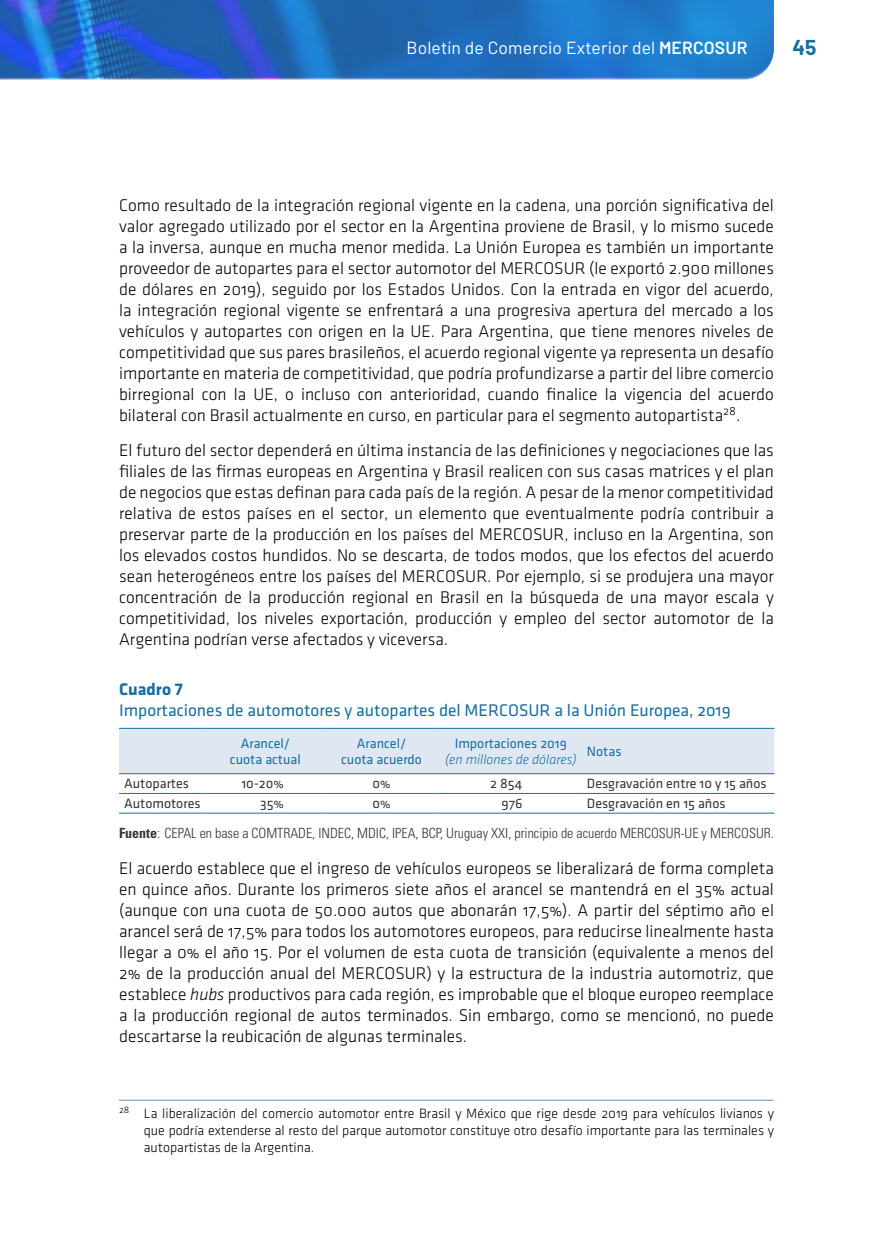
<style>
.page{position:relative;width:893px;height:1241px;background:#fff}
.page>*{position:absolute;margin:0;border:0;box-sizing:border-box;transform-origin:0 0}
.t1{font:700 21px "Barlow";color:#186ea2}
.t2{font:17.5px/21px "Klavika Light OSF";color:#000;text-align:justify}
.t3{font:17.5px "Klavika Regular OSF";color:#186ea2}
.t4{font:17.5px "Barlow";letter-spacing:.01em;color:#fff}
.t5{font:700 17.5px "Klavika";color:#186ea2}
.t6{font:14px/16.8px "Klavika Light OSF";color:#000;text-align:justify}
.t7{font:300 condensed 14px "Univers LT Std";color:#373437}
.t8{font:14px "Klavika Regular OSF";color:#373437}
.t9{font:14px/15.8px "Klavika Regular OSF";color:#186ea2;text-align:center}
.t10{font:italic 300 14px "Klavika";color:#186ea2}
.s1{font-weight:600}
.s2{font-weight:700}
.s3{font-family:"Klavika";font-weight:300;font-style:italic}
</style>
<div class="page">
<img style="left:0;top:0;width:774px;height:79px">
<div style="left:119px;top:728px;width:655px;height:45px;background:#dfe8f2"></div>
<hr style="left:119px;top:727px;width:88px;height:1px;background:#186ea2">
<hr style="left:207px;top:727px;width:116px;height:1px;background:#186ea2">
<hr style="left:323px;top:727px;width:117px;height:1px;background:#186ea2">
<hr style="left:440px;top:727px;width:142px;height:1px;background:#186ea2">
<hr style="left:582px;top:727px;width:192px;height:1px;background:#186ea2">
<hr style="left:119px;top:773px;width:88px;height:1px;background:#186ea2">
<hr style="left:207px;top:773px;width:116px;height:1px;background:#186ea2">
<hr style="left:323px;top:773px;width:117px;height:1px;background:#186ea2">
<hr style="left:440px;top:773px;width:142px;height:1px;background:#186ea2">
<hr style="left:582px;top:773px;width:192px;height:1px;background:#186ea2">
<hr style="left:119px;top:793px;width:88px;height:1px;background:#186ea2">
<hr style="left:207px;top:793px;width:116px;height:1px;background:#186ea2">
<hr style="left:323px;top:793px;width:117px;height:1px;background:#186ea2">
<hr style="left:440px;top:793px;width:142px;height:1px;background:#186ea2">
<hr style="left:582px;top:793px;width:192px;height:1px;background:#186ea2">
<hr style="left:119px;top:812px;width:88px;height:1px;background:#186ea2">
<hr style="left:207px;top:812px;width:116px;height:1px;background:#186ea2">
<hr style="left:323px;top:812px;width:117px;height:1px;background:#186ea2">
<hr style="left:440px;top:812px;width:142px;height:1px;background:#186ea2">
<hr style="left:582px;top:812px;width:192px;height:1px;background:#186ea2">
<hr style="left:119px;top:1099px;width:655px;height:1px;background:#6692bd">
<p class="t4" style="left:406px;top:37px;width:342px">Boletín de Comercio Exterior del <span class="s1">MERCOSUR</span></p>
<p class="t1" style="left:792px;top:35px;width:26px">45</p>
<p class="t2" style="left:119px;top:194px;width:656px">Como resultado de la integración regional vigente en la cadena, una porción significativa del valor agregado utilizado por el sector en la Argentina proviene de Brasil, y lo mismo sucede a la inversa, aunque en mucha menor medida. La Unión Europea es también un importante proveedor de autopartes para el sector automotor del MERCOSUR (le exportó 2.900 millones de dólares en 2019), seguido por los Estados Unidos. Con la entrada en vigor del acuerdo, la integración regional vigente se enfrentará a una progresiva apertura del mercado a los vehículos y autopartes con origen en la UE. Para Argentina, que tiene menores niveles de competitividad que sus pares brasileños, el acuerdo regional vigente ya representa un desafío importante en materia de competitividad, que podría profundizarse a partir del libre comercio birregional con la UE, o incluso con anterioridad, cuando finalice la vigencia del acuerdo bilateral con Brasil actualmente en curso, en particular para el segmento autopartista<sup>28</sup>.</p>
<p class="t2" style="left:119px;top:439px;width:656px">El futuro del sector dependerá en última instancia de las definiciones y negociaciones que las filiales de las firmas europeas en Argentina y Brasil realicen con sus casas matrices y el plan de negocios que estas definan para cada país de la región. A pesar de la menor competitividad relativa de estos países en el sector, un elemento que eventualmente podría contribuir a preservar parte de la producción en los países del MERCOSUR, incluso en la Argentina, son los elevados costos hundidos. No se descarta, de todos modos, que los efectos del acuerdo sean heterogéneos entre los países del MERCOSUR. Por ejemplo, si se produjera una mayor concentración de la producción regional en Brasil en la búsqueda de una mayor escala y competitividad, los niveles exportación, producción y empleo del sector automotor de la Argentina podrían verse afectados y viceversa.</p>
<p class="t5" style="left:119px;top:679px;width:65px">Cuadro 7</p>
<p class="t3" style="left:119px;top:701px;width:613px">Importaciones de automotores y autopartes del MERCOSUR a la Unión Europea, 2019</p>
<p class="t9" style="left:230px;top:735px;width:72px">Arancel/ cuota actual</p>
<p class="t9" style="left:341px;top:735px;width:82px">Arancel/ cuota acuerdo</p>
<p class="t9" style="left:455px;top:735px;width:114px">Importaciones 2019</p>
<p class="t9" style="left:587px;top:743px;width:36px">Notas</p>
<p class="t10" style="left:445px;top:751px;width:133px">(en millones de dólares)</p>
<p class="t8" style="left:124px;top:776px;width:67px">Autopartes</p>
<p class="t8" style="left:241px;top:776px;width:44px">10-20%</p>
<p class="t8" style="left:373px;top:776px;width:19px">0%</p>
<p class="t8" style="left:490px;top:776px;width:34px">2 854</p>
<p class="t8" style="left:587px;top:776px;width:181px">Desgravación entre 10 y 15 años</p>
<p class="t8" style="left:124px;top:796px;width:78px">Automotores</p>
<p class="t8" style="left:260px;top:796px;width:25px">35%</p>
<p class="t8" style="left:373px;top:796px;width:19px">0%</p>
<p class="t8" style="left:501px;top:796px;width:23px">976</p>
<p class="t8" style="left:587px;top:796px;width:140px">Desgravación en 15 años</p>
<p class="t7" style="left:119px;top:824px;width:656px"><span class="s2">Fuente</span>: CEPAL en base a COMTRADE, INDEC, MDIC, IPEA, BCP, Uruguay XXI, principio de acuerdo MERCOSUR-UE y MERCOSUR.</p>
<p class="t2" style="left:119px;top:857px;width:656px">El acuerdo establece que el ingreso de vehículos europeos se liberalizará de forma completa en quince años. Durante los primeros siete años el arancel se mantendrá en el 35% actual (aunque con una cuota de 50.000 autos que abonarán 17,5%). A partir del séptimo año el arancel será de 17,5% para todos los automotores europeos, para reducirse linealmente hasta llegar a 0% el año 15. Por el volumen de esta cuota de transición (equivalente a menos del 2% de la producción anual del MERCOSUR) y la estructura de la industria automotriz, que establece <span class="s3">hubs</span> productivos para cada región, es improbable que el bloque europeo reemplace a la producción regional de autos terminados. Sin embargo, como se mencionó, no puede descartarse la reubicación de algunas terminales.</p>
<p class="t6" style="left:144px;top:1104px;width:632px;text-indent:-25px"><sup>28</sup> La liberalización del comercio automotor entre Brasil y México que rige desde 2019 para vehículos livianos y que podría extenderse al resto del parque automotor constituye otro desafío importante para las terminales y autopartistas de la Argentina.</p>
</div>
